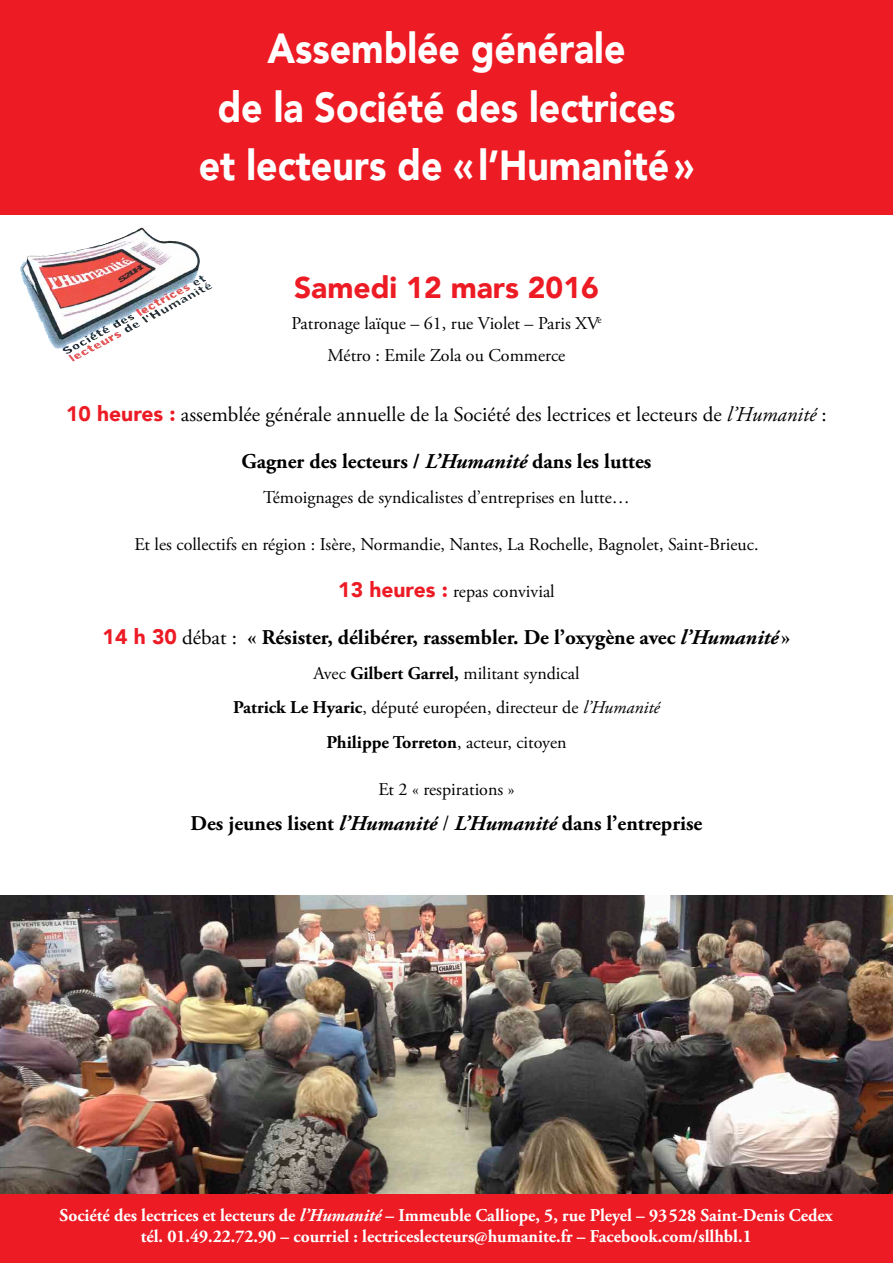
<style>
.page{position:relative;width:893px;height:1263px;background:#fff}
.page>*{position:absolute;margin:0;border:0;box-sizing:border-box;transform-origin:0 0}
.t1{font:900 42px/58.5px "Avenir";color:#fff;text-align:center;scale:.89 1}
.t2{font:900 30px "Avenir";color:#ec1b24}
.t3{font:700 21px "Adobe Garamond Pro";color:#000}
.t4{font:21px "Adobe Garamond Pro";color:#000}
.t5{font:18px/34.5px "Adobe Garamond Pro";color:#000;text-align:center}
.t6{font:700 18px/21px "Adobe Garamond Pro";color:#fff;text-align:center}
.s1{font-family:"Avenir";font-weight:900;color:#ec1b24}
.s2{font-style:italic}
.s3{font-family:"Avenir";font-weight:900;font-size:21px;color:#ec1b24}
.s4{font-weight:400}
.s5{font-weight:700}
</style>
<div class="page">
<img style="left:0;top:895px;width:893px;height:300px">
<div style="left:0;top:0;width:893px;height:215px;background:#ec1b24"></div>
<div style="left:0;top:1195px;width:893px;height:68px;background:#ec1b24"></div>
<img style="left:26px;top:227px;width:187px;height:135px">
<img style="left:20px;top:228px;width:121px;height:60px">
<h1 class="t1" style="left:199px;top:18px;width:558px">Assemblée générale<br>de la Société des lectrices et lecteurs de «l’Humanité»</h1>
<h2 class="t2" style="left:294px;top:262px;width:306px">Samedi 12 mars 2016</h2>
<p class="t5" style="left:291px;top:309px;width:312px;line-height:31.5px">Patronage laïque – 61, rue Violet – Paris XV<sup>e<br></sup>Métro : Emile Zola ou Commerce</p>
<p class="t4" style="left:66px;top:402px;width:762px"><span class="s1">10 heures :</span> assemblée générale annuelle de la Société des lectrices et lecteurs de <span class="s2">l’Humanité</span> :</p>
<p class="t3" style="left:242px;top:449px;width:411px">Gagner des lecteurs / <span class="s2">L’Humanité</span> dans les luttes</p>
<p class="t5" style="left:263px;top:480px;width:368px">Témoignages de syndicalistes d’entreprises en lutte…</p>
<p class="t5" style="left:134px;top:528px;width:626px">Et les collectifs en région : Isère, Normandie, Nantes, La Rochelle, Bagnolet, Saint-Brieuc.</p>
<p class="t5" style="left:338px;top:575px;width:218px"><span class="s3">13 heures :</span> repas convivial</p>
<p class="t3" style="left:103px;top:625px;width:689px"><span class="s1">14 h 30</span> <span class="s4">débat :</span> « Résister, délibérer, rassembler. De l’oxygène avec <span class="s2">l’Humanité</span> »</p>
<p class="t5" style="left:233px;top:657px;width:428px">Avec <span class="s5">Gilbert Garrel,</span> militant syndical<br><span class="s5">Patrick Le Hyaric</span>, député européen, directeur de <span class="s2">l’Humanité<br></span><span class="s5">Philippe Torreton</span>, acteur, citoyen</p>
<p class="t5" style="left:378px;top:773px;width:138px">Et 2 « respirations »</p>
<p class="t3" style="left:191px;top:811px;width:513px">Des jeunes lisent <span class="s2">l’Humanité</span> <span class="s4">/</span> <span class="s2">L’Humanité</span> dans l’entreprise</p>
<p class="t6" style="left:60px;top:1205px;width:775px">Société des lectrices et lecteurs de <span class="s2">l’Humanité</span> – Immeuble Calliope, 5, rue Pleyel – 93528 Saint-Denis Cedex tél. 01.49.22.72.90 – courriel : lectriceslecteurs@humanite.fr – Facebook.com/sllhbl.1</p>
</div>
